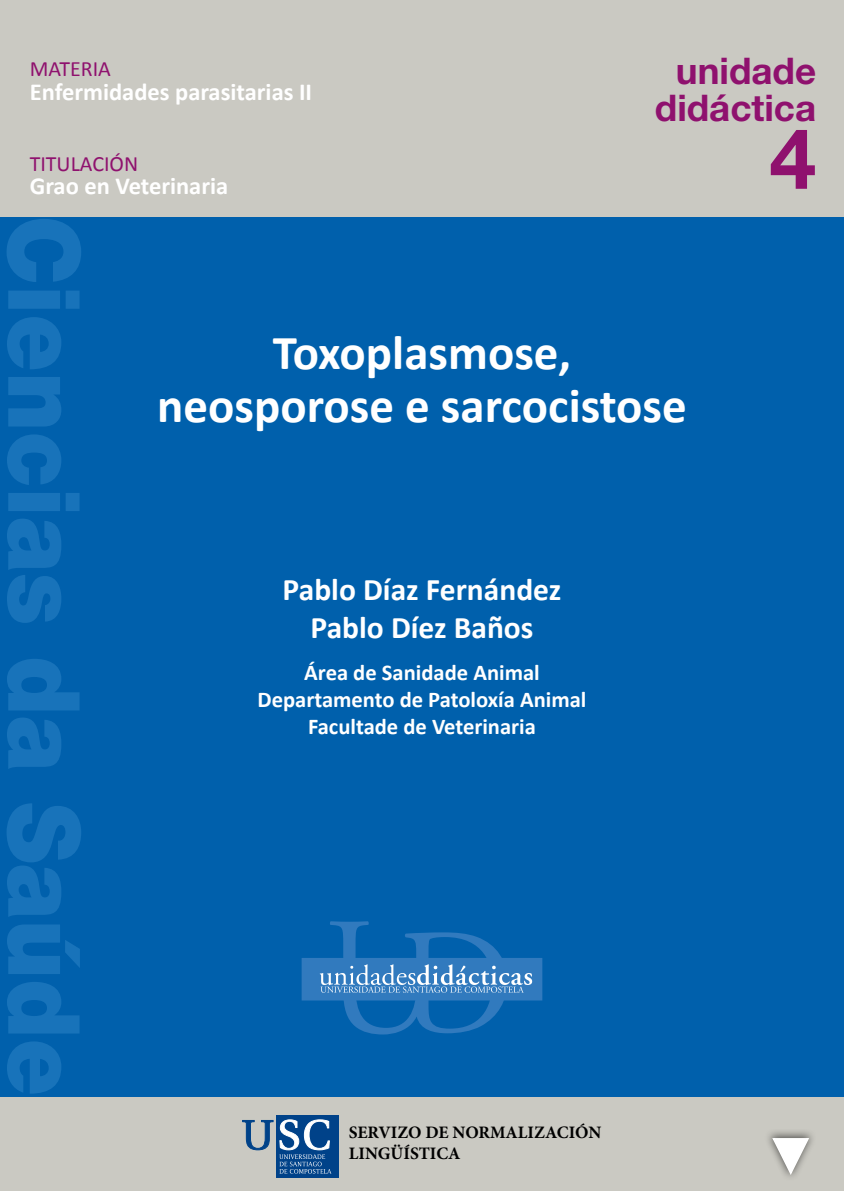
<style>
.page{position:relative;width:844px;height:1191px;background:#fff}
.page>*{position:absolute;margin:0;border:0;box-sizing:border-box;transform-origin:0 0}
.t1{font:900 99.75px "Helvetica Neue";color:#1873ba;scale:.92 1}
.t2{font:700 84px "Helvetica Neue";color:#8f116e}
.t3{font:700 49px/52.5px "Calibri";color:#fff;text-align:center}
.t4{font:700 36.75px/36.2px "Helvetica Neue";color:#8f116e;text-align:center}
.t5{font:700 31.5px/37.8px "Calibri";color:#fff;text-align:center}
.t6{font:700 24.5px "Calibri";color:#fff}
.t7{font:700 22.57px/27.1px "Calibri";color:#fff;text-align:center}
.t8{font:21.88px "Calibri";color:#8f116e}
.t9{font:700 17.5px/21px "Minion Pro";color:#000}
</style>
<div class="page">
<div style="left:0;top:0;width:843px;height:1191px;background:#cac9c2"></div>
<div style="left:0;top:217px;width:843px;height:880px;background:#0060ac"></div>
<div style="left:302px;top:958px;width:239px;height:42px;background:#317abe"></div>
<div style="left:302px;top:958px;width:240px;height:42px;border:1px solid #317abe"></div>
<svg style="left:320px;top:921px;width:212px;height:113px"></svg>
<div style="left:276px;top:1115px;width:63px;height:62px;background:#004289"></div>
<svg style="left:242px;top:1120px;width:31px;height:30px"></svg>
<svg style="left:279px;top:1119px;width:52px;height:54px"></svg>
<div style="left:764px;top:1129px;width:52px;height:53px;background:#000;opacity:.6"></div>
<svg style="left:770px;top:1137px;width:40px;height:38px"></svg>
<p class="t8" style="left:30px;top:55px;width:83px">MATERIA</p>
<p class="t6" style="left:30px;top:77px;width:284px">Enfermidades parasitarias II</p>
<p class="t8" style="left:30px;top:150px;width:110px">TITULACIÓN</p>
<p class="t6" style="left:30px;top:170px;width:200px">Grao en Veterinaria</p>
<h3 class="t4" style="left:654px;top:52px;width:163px">unidade didáctica</h3>
<h2 class="t2" style="left:769px;top:107px;width:48px">4</h2>
<h1 class="t1" style="left:103px;top:215px;width:959px;rotate:90deg">Ciencias da Saúde</h1>
<h3 class="t3" style="left:157px;top:327px;width:531px">Toxoplasmose, neosporose e sarcocistose</h3>
<h3 class="t5" style="left:282px;top:571px;width:280px">Pablo Díaz Fernández<br>Pablo Díez Baños</h3>
<p class="t7" style="left:257px;top:659px;width:330px">Área de Sanidade Animal<br>Departamento de Patoloxía Animal<br>Facultade de Veterinaria</p>
<p class="t9" style="left:349px;top:1123px;width:254px">SERVIZO DE NORMALIZACIÓN<br>LINGÜÍSTICA</p>
</div>
